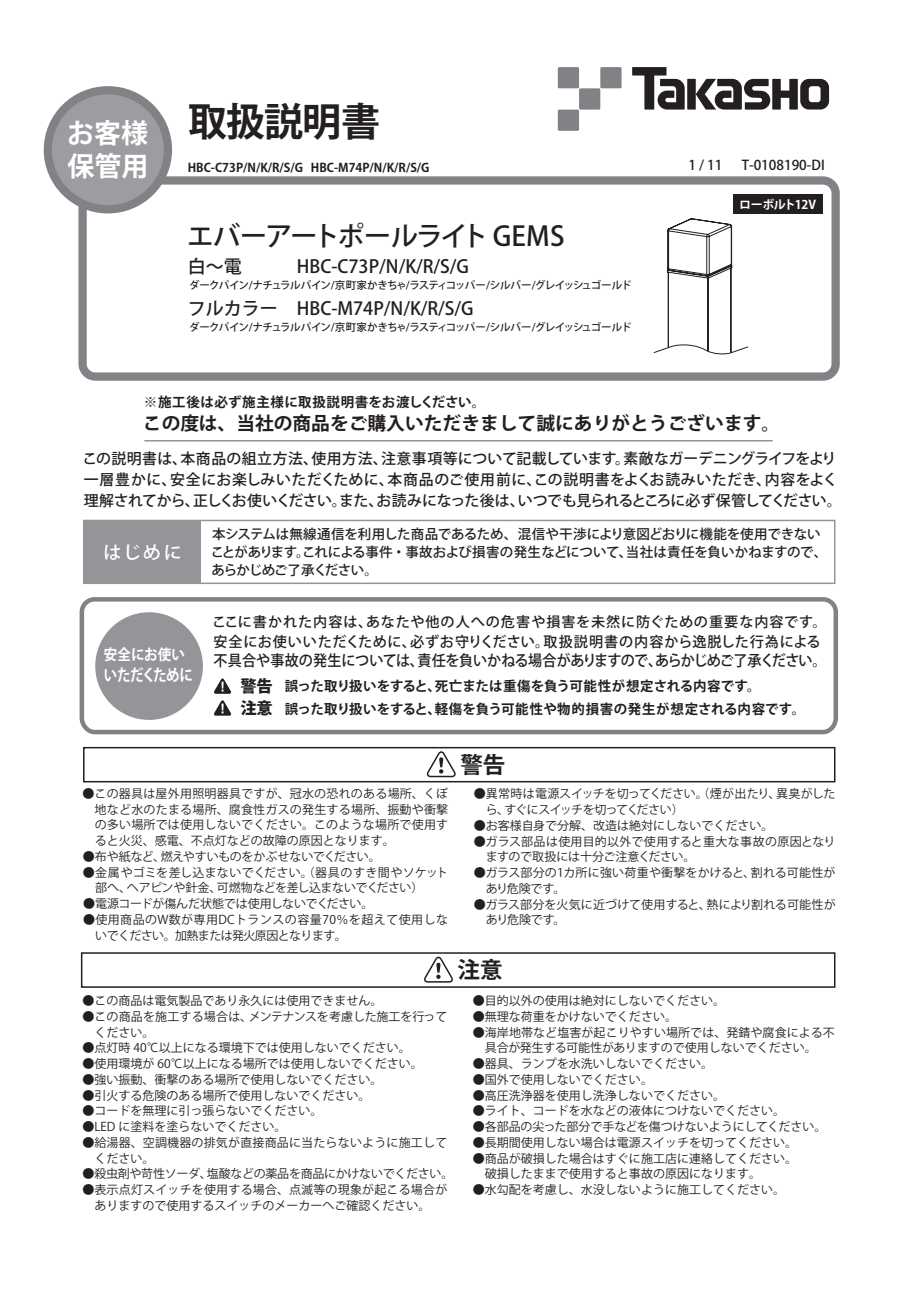
<style>
.page{position:relative;width:919px;height:1289px;background:#fff}
.page>*{position:absolute;margin:0;border:0;box-sizing:border-box;transform-origin:0 0}
.t1{font:700 39px "Koz Go Pro";letter-spacing:-.025em;color:#231f20}
.t2{font:500 27px "Koz Go Pro";letter-spacing:-.045em;color:#231f20}
.t3{font:700 27px "Koz Go Pro";color:#fff}
.t4{font:700 22.5px "Koz Go Pro";color:#231f20}
.t5{font:700 18.3px "Koz Go Pro";color:#231f20}
.t6{font:500 18px "Koz Go Pro";color:#231f20}
.t7{font:500 18px "Koz Go Pro";color:#fff}
.t8{font:700 16.2px "Koz Go Pro";letter-spacing:-.025em;color:#fff;scale:.83 1}
.t9{font:800 16.2px/22.4px "Koz Go Pro";color:#231f20}
.t10{font:500 15.15px "Koz Go Pro";letter-spacing:-.03em;color:#231f20;scale:.93 1}
.t11{font:700 15px "Koz Go Pro";letter-spacing:.005em;color:#fff;scale:.9 1}
.t12{font:500 14.85px/21px "Koz Go Pro";letter-spacing:.005em;color:#231f20}
.t13{font:500 14.4px "Koz Go Pro";letter-spacing:.055em;color:#231f20}
.t14{font:500 14.1px "Koz Go Pro";letter-spacing:.06em;color:#231f20}
.t15{font:500 13.5px/18px "Koz Go Pro";letter-spacing:-.015em;color:#231f20}
.t16{font:700 13.5px/22.6px "Koz Go Pro";color:#231f20}
.t17{font:700 13.5px "Koz Go Pro";letter-spacing:.02em;color:#231f20}
.t18{font:12px/15.8px "Koz Go Pro";color:#231f20}
.t19{font:12px "Koz Go Pro";letter-spacing:-.025em;color:#231f20}
.t20{font:12px/15.8px "Koz Go Pro";letter-spacing:.03em;color:#231f20}
.t21{font:12px/15.8px "Koz Go Pro";letter-spacing:-.03em;color:#231f20}
.t22{font:700 12px "Koz Go Pro";color:#231f20}
.t23{font:12px "Koz Go Pro";letter-spacing:-.02em;color:#231f20}
.t24{font:700 12px "Koz Go Pro";letter-spacing:-.03em;color:#fff}
.t25{font:500 10.5px "Koz Go Pro";letter-spacing:-.075em;color:#231f20}
</style>
<div class="page">
<div style="left:733px;top:194px;width:89px;height:19px;background:#231f20"></div>
<div style="left:83px;top:747px;width:752px;height:35px;border:2px solid #231f20"></div>
<div style="left:84px;top:520px;width:117px;height:63px;background:#939598"></div>
<div style="left:83px;top:519px;width:752px;height:65px;border:2px solid #939598"></div>
<svg style="left:427px;top:749px;width:31px;height:29px"></svg>
<div style="left:81px;top:952px;width:754px;height:35px;border:2px solid #231f20"></div>
<svg style="left:424px;top:954px;width:31px;height:29px"></svg>
<div style="left:95px;top:612px;width:108px;height:108px;background:#939598;border-radius:50%"></div>
<svg style="left:214px;top:700px;width:17px;height:15px"></svg>
<svg style="left:214px;top:678px;width:17px;height:15px"></svg>
<div style="left:80px;top:597px;width:758px;height:137px;border:5px solid #808285;border-radius:13px"></div>
<hr style="left:144px;top:440px;width:628px;height:1px;background:#939598">
<svg style="left:632px;top:67px;width:52px;height:43px"></svg>
<div style="left:687px;top:79px;width:8px;height:31px;background:#231f20"></div>
<svg style="left:695px;top:79px;width:134px;height:31px"></svg>
<div style="left:557px;top:67px;width:22px;height:21px;background:#808285"></div>
<div style="left:579px;top:88px;width:21px;height:22px;background:#808285"></div>
<div style="left:600px;top:67px;width:21px;height:21px;background:#808285"></div>
<div style="left:557px;top:110px;width:22px;height:21px;background:#808285"></div>
<div style="left:78px;top:176px;width:761px;height:205px;border:8px solid #808285;border-radius:13px"></div>
<div style="left:48px;top:90px;width:120px;height:119px;background:#9b9da0;border-radius:50%"></div>
<div style="left:44px;top:86px;width:128px;height:127px;border:8px solid #808285;border-radius:50%"></div>
<svg style="left:653px;top:218px;width:95px;height:137px"></svg>
<h1 class="t1" style="left:67px;top:97px;width:315px"><sub>お客様</sub> 取扱説明書</h1>
<h2 class="t3" style="left:68px;top:148px;width:82px">保管用</h2>
<p class="t15" style="left:688px;top:157px;width:138px">1 / 11 　T-0108190-DI</p>
<p class="t22" style="left:188px;top:159px;width:243px">HBC-C73P/N/K/R/S/G HBC-M74P/N/K/R/S/G</p>
<h2 class="t2" style="left:187px;top:218px;width:379px">エバーアートポールライト GEMS</h2>
<h3 class="t6" style="left:297px;top:255px;width:174px">HBC-C73P/N/K/R/S/G</h3>
<h3 class="t6" style="left:297px;top:297px;width:178px">HBC-M74P/N/K/R/S/G</h3>
<h3 class="t6" style="left:188px;top:255px;width:56px">白～電</h3>
<h3 class="t6" style="left:188px;top:297px;width:92px">フルカラー</h3>
<p class="t25" style="left:189px;top:278px;width:444px">ダークパイン/ナチュラルパイン/京町家かきちゃ/ラスティコッパー/シルバー/グレイッシュゴールド</p>
<p class="t25" style="left:189px;top:320px;width:444px">ダークパイン/ナチュラルパイン/京町家かきちゃ/ラスティコッパー/シルバー/グレイッシュゴールド</p>
<p class="t17" style="left:144px;top:393px;width:343px">※施工後は必ず施主様に取扱説明書をお渡しください。</p>
<p class="t24" style="left:739px;top:196px;width:78px">ローボ12Vルト12V</p>
<h3 class="t5" style="left:143px;top:412px;width:638px">この度は、当社の商品をご購入いただきまして誠にありがとうございます。</h3>
<p class="t12" style="left:82px;top:449px;width:760px">この説明書は、本商品の組立方法、使用方法、注意事項等について記載しています。素敵なガーデニングライフをより一層豊かに、安全にお楽しみいただくために、本商品のご使用前に、この説明書をよくお読みいただき、内容をよく理解されてから、正しくお使いください。また、お読みになった後は、いつでも見られるところに必ず保管してください。</p>
<h3 class="t7" style="left:104px;top:540px;width:80px">はじめに</h3>
<p class="t11" style="left:104px;top:645px;width:91px">安全にお使い</p>
<h3 class="t8" style="left:104px;top:664px;width:109px">いただくために</h3>
<p class="t15" style="left:211px;top:526px;width:618px">本システムは無線通信を利用した商品であるため、混信や干渉により意図どおりに機能を使用できないことがあります。これによる事件・事故および損害の発生などについて、当社は責任を負いかねますので、あらかじめご了承ください。</p>
<p class="t14" style="left:212px;top:613px;width:616px">ここに書かれた内容は、あなたや他の人への危害や損害を未然に防ぐための重要な内容です。</p>
<p class="t13" style="left:213px;top:632px;width:608px">安全にお使いいただくために、必ずお守りください。取扱説明書の内容から逸脱した行為による</p>
<p class="t10" style="left:213px;top:651px;width:660px">不具合や事故の発生については、責任を負いかねる場合がありますので、あらかじめご了承ください。</p>
<h3 class="t9" style="left:240px;top:675px;width:34px">警告注意</h3>
<p class="t16" style="left:285px;top:675px;width:522px">誤った取り扱いをすると、死亡または重傷を負う可能性が想定される内容です。<br>誤った取り扱いをすると、軽傷を負う可能性や物的損害の発生が想定される内容です。</p>
<h3 class="t4" style="left:460px;top:750px;width:46px">警告</h3>
<p class="t18" style="left:95px;top:786px;width:355px;text-align:justify;text-indent:-12px">●この器具は屋外用照明器具ですが、冠水の恐れのある場所、くぼ地など水のたまる場所、腐食性ガスの発生する場所、振動や衝撃の多い場所では使用しないでください。このような場所で使用すると火災、感電、不点灯などの故障の原因となります。</p>
<p class="t23" style="left:83px;top:848px;width:299px">●布や紙など、燃えやすいものをかぶせないでください。</p>
<p class="t18" style="left:95px;top:864px;width:354px;text-indent:-12px">●金属やゴミを差し込まないでください。（器具のすき間やソケット部へ、ヘアピンや針金、可燃物などを差し込まないでください）</p>
<p class="t19" style="left:83px;top:896px;width:292px">●電源コードが傷んだ状態では使用しないでください。</p>
<p class="t20" style="left:95px;top:912px;width:354px;text-indent:-12px">●使用商品のW数が専用DCトランスの容量70％を超えて使用しないでください。加熱または発火原因となります。</p>
<p class="t18" style="left:82px;top:993px;width:301px">●この商品は電気製品であり永久には使用できません。</p>
<p class="t18" style="left:94px;top:1008px;width:354px;text-indent:-12px">●この商品を施工する場合は、メンテナンスを考慮した施工を行ってください。</p>
<p class="t18" style="left:82px;top:1040px;width:330px">●点灯時 40℃以上になる環境下では使用しないでください。</p>
<p class="t18" style="left:82px;top:1056px;width:342px">●使用環境が 60℃以上になる場所では使用しないでください。</p>
<p class="t18" style="left:82px;top:1071px;width:301px">●強い振動、衝撃のある場所で使用しないでください。</p>
<p class="t18" style="left:82px;top:1087px;width:289px">●引火する危険のある場所で使用しないでください。</p>
<p class="t18" style="left:82px;top:1103px;width:241px">●コードを無理に引っ張らないでください。</p>
<p class="t18" style="left:82px;top:1119px;width:205px">●LED に塗料を塗らないでください。</p>
<p class="t18" style="left:94px;top:1134px;width:354px;text-indent:-12px">●給湯器、空調機器の排気が直接商品に当たらないように施工してください。</p>
<p class="t19" style="left:82px;top:1166px;width:372px">●殺虫剤や苛性ソーダ、塩酸などの薬品を商品にかけないでください。</p>
<p class="t18" style="left:82px;top:1182px;width:366px;text-align:center">●表示点灯スイッチを使用する場合、点滅等の現象が起こる場合がありますので使用するスイッチのメーカーへご確認ください。</p>
<p class="t21" style="left:485px;top:786px;width:351px;text-indent:-12px">●異常時は電源スイッチを切ってください。（煙が出たり、異臭がしたら、すぐにスイッチを切ってください）</p>
<p class="t18" style="left:473px;top:817px;width:301px">●お客様自身で分解、改造は絶対にしないでください。</p>
<p class="t18" style="left:485px;top:833px;width:351px;text-indent:-12px">●ガラス部品は使用目的以外で使用すると重大な事故の原因となりますので取扱には十分ご注意ください。</p>
<p class="t18" style="left:485px;top:865px;width:351px;text-indent:-12px">●ガラス部分の1カ所に強い荷重や衝撃をかけると、割れる可能性があり危険です。</p>
<p class="t18" style="left:485px;top:896px;width:351px;text-indent:-12px">●ガラス部分を火気に近づけて使用すると、熱により割れる可能性があり危険です。</p>
<h3 class="t4" style="left:457px;top:955px;width:46px">注意</h3>
<p class="t18" style="left:473px;top:993px;width:253px">●目的以外の使用は絶対にしないでください。</p>
<p class="t18" style="left:473px;top:1008px;width:205px">●無理な荷重をかけないでください。</p>
<p class="t18" style="left:473px;top:1024px;width:363px;text-align:center">●海岸地帯など塩害が起こりやすい場所では、発錆や腐食による不具合が発生する可能性がありますので使用しないでください。</p>
<p class="t18" style="left:473px;top:1056px;width:241px">●器具、ランプを水洗いしないでください。</p>
<p class="t18" style="left:473px;top:1071px;width:181px">●国外で使用しないでください。</p>
<p class="t18" style="left:473px;top:1087px;width:253px">●高圧洗浄器を使用し洗浄しないでください。</p>
<p class="t18" style="left:473px;top:1103px;width:313px">●ライト、コードを水などの液体につけないでください。</p>
<p class="t18" style="left:473px;top:1119px;width:355px">●各部品の尖った部分で手などを傷つけないようにしてください。</p>
<p class="t18" style="left:473px;top:1134px;width:325px">●長期間使用しない場合は電源スイッチを切ってください。</p>
<p class="t18" style="left:473px;top:1150px;width:325px">●商品が破損した場合はすぐに施工店に連絡してください。　破損したままで使用すると事故の原因になります。</p>
<p class="t18" style="left:473px;top:1182px;width:313px">●水勾配を考慮し、水没しないように施工してください。</p>
</div>
